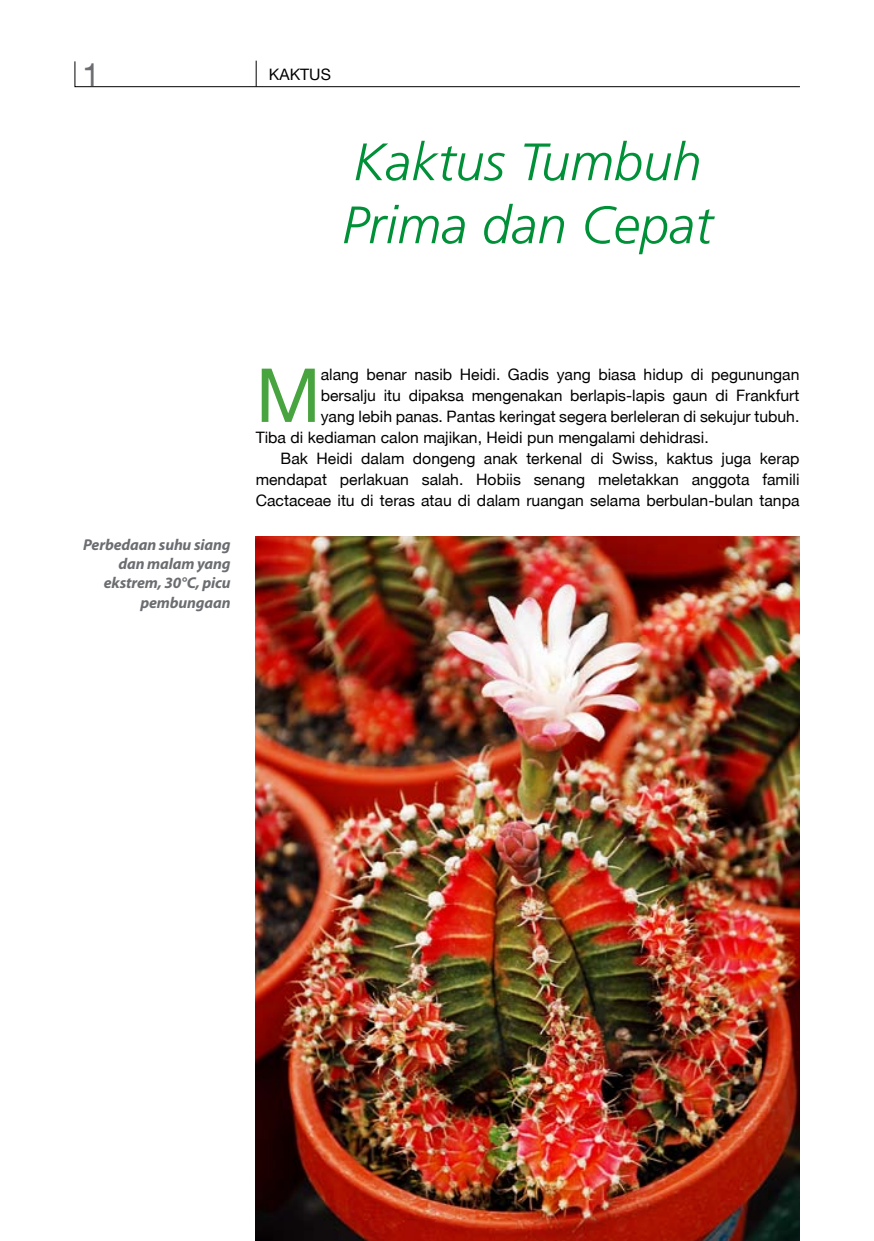
<style>
.page{position:relative;width:874px;height:1241px;background:#fff}
.page>*{position:absolute;margin:0;border:0;box-sizing:border-box;transform-origin:0 0}
.t1{font:74.55px "Helvetica Neue";color:#48a43e}
.t2{font:italic 300 52.5px/63px "Frutiger";color:#009038}
.t3{font:31.5px "Helvetica Neue";color:#6b6d71}
.t4{font:15.75px "Helvetica Neue";color:#000}
.t5{font:italic 700 15.75px/19.2px "Myriad Pro";letter-spacing:-.01em;color:#6b6d71;text-align:right}
</style>
<div class="page">
<svg style="left:74px;top:60px;width:726px;height:28px"></svg>
<img style="left:255px;top:536px;width:543px;height:704px">
<h3 class="t3" style="left:82px;top:56px;width:19px">1</h3>
<p class="t4" style="left:269px;top:65px;width:63px">KAKTUS</p>
<h2 class="t2" style="left:342px;top:130px;width:372px">Kaktus Tumbuh<br>Prima dan Cepat</h2>
<p class="t5" style="left:83px;top:535px;width:149px">Perbedaan suhu siang dan malam yang ekstrem, 30°C, picu pembungaan</p>
<h1 class="t1" style="left:255px;top:351px;width:66px">M</h1>
<p class="t4" style="left:320px;top:365px;width:480px">alang benar nasib Heidi. Gadis yang biasa hidup di pegunungan</p>
<p class="t4" style="left:320px;top:386px;width:480px">bersalju itu dipaksa mengenakan berlapis-lapis gaun di Frankfurt</p>
<p class="t4" style="left:320px;top:407px;width:480px">yang lebih panas. Pantas keringat segera berleleran di sekujur tubuh.</p>
<p class="t4" style="left:255px;top:428px;width:454px">Tiba di kediaman calon majikan, Heidi pun mengalami dehidrasi.</p>
<p class="t4" style="left:280px;top:449px;width:520px">Bak Heidi dalam dongeng anak terkenal di Swiss, kaktus juga kerap</p>
<p class="t4" style="left:255px;top:470px;width:545px">mendapat perlakuan salah. Hobiis senang meletakkan anggota famili</p>
<p class="t4" style="left:255px;top:491px;width:545px">Cactaceae itu di teras atau di dalam ruangan selama berbulan-bulan tanpa</p>
</div>
